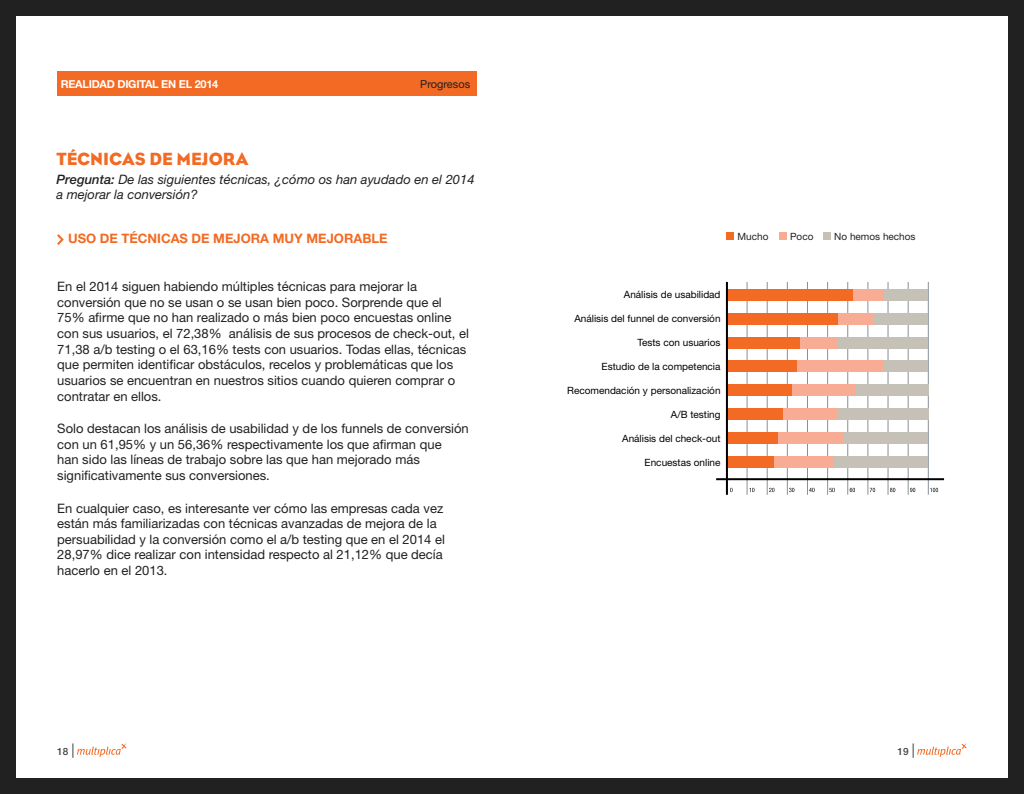
<style>
.page{position:relative;width:1024px;height:794px;background:#fff}
.page>*{position:absolute;margin:0;border:0;box-sizing:border-box;transform-origin:0 0}
.t1{font:18px "Eagle";color:#f26a23}
.t2{font:13px/15.6px "Helvetica Neue LT Std";color:#212121}
.t3{font:italic 13px/15.6px "Helvetica Neue LT Std";color:#212121}
.t4{font:700 13px "Helvetica Neue LT Std";color:#f26a23}
.t5{font:700 11px "Helvetica Neue LT Std";letter-spacing:-.025em;color:#fff}
.t6{font:11px "Helvetica Neue LT Std";color:#212121}
.t7{font:10px "Helvetica Neue LT Std";color:#000}
.t8{font:10px "Helvetica Neue LT Std";color:#212121}
.t9{font:500 10px "Helvetica Neue LT Std";color:#424242}
.s1{font-weight:500}
</style>
<div class="page">
<div style="left:0;top:0;width:16px;height:793px;background:#212121"></div>
<div style="left:0;top:0;width:1024px;height:16px;background:#212121"></div>
<div style="left:0;top:778px;width:1024px;height:15px;background:#212121"></div>
<div style="left:1008px;top:0;width:16px;height:793px;background:#212121"></div>
<hr style="left:747px;top:282px;width:1px;height:212px;background:#879096">
<hr style="left:767px;top:282px;width:1px;height:212px;background:#879096">
<hr style="left:787px;top:282px;width:1px;height:212px;background:#879096">
<hr style="left:807px;top:282px;width:1px;height:212px;background:#879096">
<hr style="left:827px;top:282px;width:1px;height:212px;background:#879096">
<hr style="left:847px;top:282px;width:1px;height:212px;background:#879096">
<hr style="left:868px;top:282px;width:1px;height:212px;background:#879096">
<hr style="left:888px;top:282px;width:1px;height:212px;background:#879096">
<hr style="left:908px;top:282px;width:1px;height:212px;background:#879096">
<hr style="left:928px;top:282px;width:1px;height:212px;background:#879096">
<hr style="left:716px;top:478px;width:228px;height:2px;background:#000">
<div style="left:728px;top:289px;width:125px;height:11px;background:#f26a23"></div>
<div style="left:853px;top:289px;width:31px;height:11px;background:#f9ac94"></div>
<div style="left:884px;top:289px;width:44px;height:11px;background:#c5c1b7"></div>
<div style="left:728px;top:313px;width:110px;height:11px;background:#f26a23"></div>
<div style="left:838px;top:313px;width:35px;height:11px;background:#f9ac94"></div>
<div style="left:873px;top:313px;width:55px;height:11px;background:#c5c1b7"></div>
<div style="left:728px;top:337px;width:72px;height:11px;background:#f26a23"></div>
<div style="left:800px;top:337px;width:38px;height:11px;background:#f9ac94"></div>
<div style="left:838px;top:337px;width:90px;height:11px;background:#c5c1b7"></div>
<div style="left:728px;top:361px;width:69px;height:11px;background:#f26a23"></div>
<div style="left:797px;top:361px;width:87px;height:11px;background:#f9ac94"></div>
<div style="left:884px;top:361px;width:44px;height:11px;background:#c5c1b7"></div>
<div style="left:728px;top:384px;width:64px;height:12px;background:#f26a23"></div>
<div style="left:792px;top:384px;width:64px;height:12px;background:#f9ac94"></div>
<div style="left:856px;top:384px;width:72px;height:12px;background:#c5c1b7"></div>
<div style="left:728px;top:432px;width:50px;height:12px;background:#f26a23"></div>
<div style="left:778px;top:432px;width:66px;height:12px;background:#f9ac94"></div>
<div style="left:844px;top:432px;width:84px;height:12px;background:#c5c1b7"></div>
<div style="left:728px;top:456px;width:46px;height:11px;background:#f26a23"></div>
<div style="left:774px;top:456px;width:60px;height:11px;background:#f9ac94"></div>
<div style="left:834px;top:456px;width:94px;height:11px;background:#c5c1b7"></div>
<div style="left:728px;top:408px;width:55px;height:12px;background:#f26a23"></div>
<div style="left:783px;top:408px;width:55px;height:12px;background:#f9ac94"></div>
<div style="left:838px;top:408px;width:90px;height:12px;background:#c5c1b7"></div>
<hr style="left:726px;top:282px;width:2px;height:212px;background:#000">
<svg style="left:749px;top:487px;width:5px;height:5px"></svg>
<svg style="left:769px;top:487px;width:5px;height:5px"></svg>
<svg style="left:789px;top:487px;width:5px;height:5px"></svg>
<svg style="left:809px;top:487px;width:5px;height:5px"></svg>
<svg style="left:829px;top:487px;width:6px;height:5px"></svg>
<svg style="left:850px;top:487px;width:5px;height:5px"></svg>
<svg style="left:870px;top:487px;width:5px;height:5px"></svg>
<svg style="left:890px;top:487px;width:5px;height:5px"></svg>
<svg style="left:910px;top:487px;width:5px;height:5px"></svg>
<svg style="left:930px;top:487px;width:8px;height:5px"></svg>
<svg style="left:57px;top:234px;width:7px;height:11px"></svg>
<svg style="left:73px;top:743px;width:53px;height:14px"></svg>
<svg style="left:913px;top:743px;width:54px;height:14px"></svg>
<div style="left:57px;top:71px;width:420px;height:25px;background:#f26a23"></div>
<div style="left:726px;top:233px;width:8px;height:7px;background:#f26a23"></div>
<div style="left:779px;top:233px;width:8px;height:7px;background:#f9ac94"></div>
<div style="left:823px;top:233px;width:8px;height:7px;background:#c5c1b7"></div>
<p class="t5" style="left:61px;top:77px;width:159px">REALIDAD DIGITAL EN EL 2014</p>
<p class="t6" style="left:420px;top:78px;width:51px">Progresos</p>
<h1 class="t1" style="left:56px;top:149px;width:34px">TÉCNICAS</h1>
<h1 class="t1" style="left:150px;top:149px;width:40px">DE MEJORA</h1>
<p class="t3" style="left:56px;top:171px;width:420px"><span class="s1">Pregunta:</span> De las siguientes técnicas, ¿cómo os han ayudado en el 2014 a mejorar la conversión?</p>
<p class="t4" style="left:68px;top:231px;width:80px">USO DE TÉCNICAS</p>
<p class="t4" style="left:192px;top:231px;width:44px">DE MEJORA</p>
<p class="t4" style="left:273px;top:231px;width:55px">MUY MEJORABLE</p>
<p class="t2" style="left:57px;top:278px;width:413px">En el 2014 siguen habiendo múltiples técnicas para mejorar la conversión que no se usan o se usan bien poco. Sorprende que el 75% afirme que no han realizado o más bien poco encuestas online con sus usuarios, el 72,38% análisis de sus procesos de check-out, el 71,38 a/b testing o el 63,16% tests con usuarios. Todas ellas, técnicas que permiten identificar obstáculos, recelos y problemáticas que los usuarios se encuentran en nuestros sitios cuando quieren comprar o contratar en ellos.</p>
<p class="t2" style="left:57px;top:420px;width:413px">Solo destacan los análisis de usabilidad y de los funnels de conversión con un 61,95% y un 56,36% respectivamente los que afirman que<br>han sido las líneas de trabajo sobre las que han mejorado más significativamente sus conversiones.</p>
<p class="t2" style="left:57px;top:500px;width:389px">En cualquier caso, es interesante ver cómo las empresas cada vez están más familiarizadas con técnicas avanzadas de mejora de la persuabilidad y la conversión como el a/b testing que en el 2014 el 28,97% dice realizar con intensidad respecto al 21,12% que decía hacerlo en el 2013.</p>
<p class="t8" style="left:737px;top:230px;width:32px">Mucho</p>
<p class="t8" style="left:790px;top:230px;width:25px">Poco</p>
<p class="t8" style="left:834px;top:230px;width:83px">No hemos hechos</p>
<p class="t7" style="left:624px;top:288px;width:98px">Análisis de usabilidad</p>
<p class="t7" style="left:574px;top:312px;width:148px">Análisis del funnel de conversión</p>
<p class="t7" style="left:637px;top:336px;width:85px">Tests con usuarios</p>
<p class="t7" style="left:602px;top:360px;width:120px">Estudio de la competencia</p>
<p class="t7" style="left:567px;top:384px;width:155px">Recomendación y personalización</p>
<p class="t7" style="left:671px;top:408px;width:51px">A/B testing</p>
<p class="t7" style="left:622px;top:432px;width:100px">Análisis del check-out</p>
<p class="t7" style="left:645px;top:456px;width:77px">Encuestas online</p>
<p class="t9" style="left:57px;top:745px;width:13px">18</p>
<p class="t9" style="left:897px;top:745px;width:13px">19</p>
</div>
